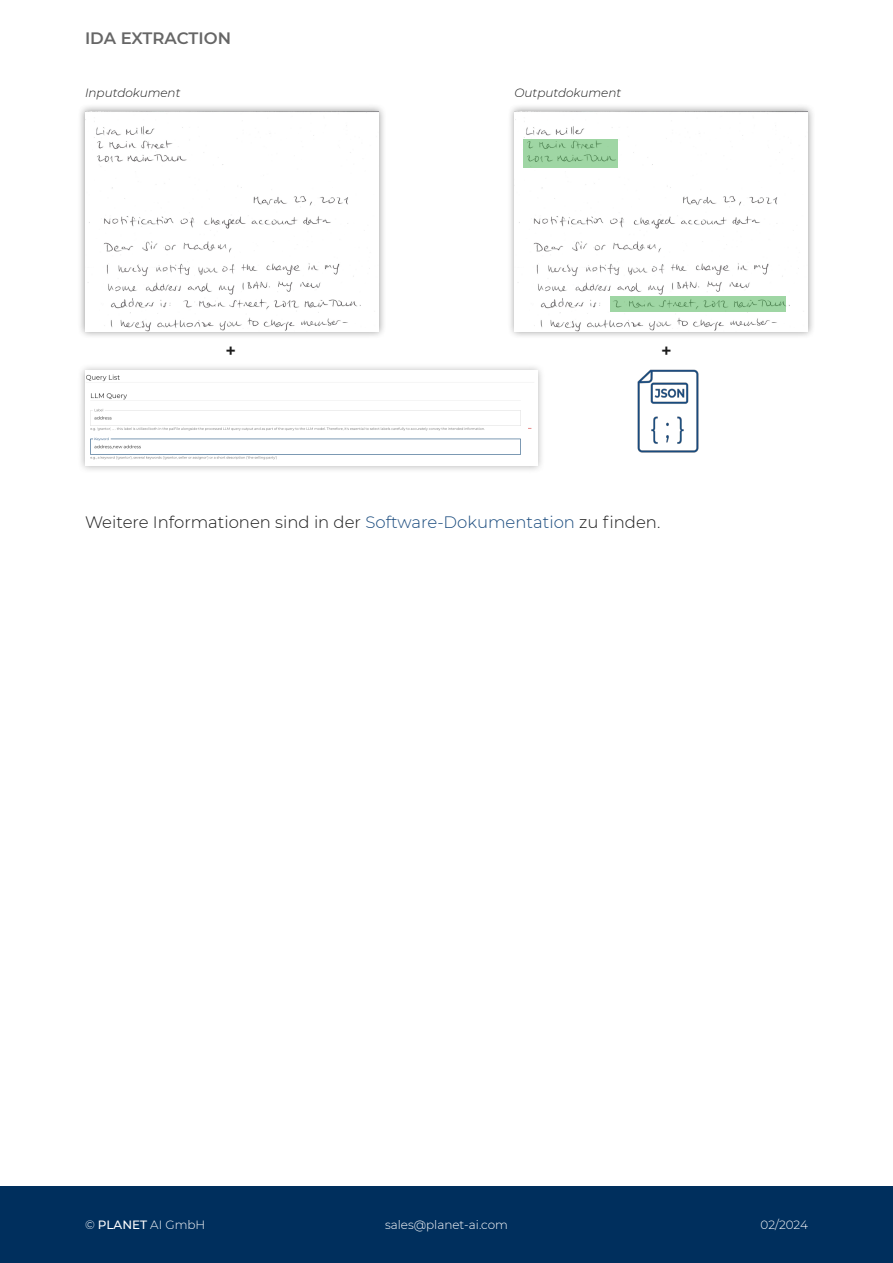
<style>
.page{position:relative;width:893px;height:1263px;background:#fff}
.page>*{position:absolute;margin:0;border:0;box-sizing:border-box;transform-origin:0 0}
.t1{font:600 18px "Montserrat";color:#1b1b1b}
.t2{font:300 16.5px "Montserrat";color:#1b1b1b}
.t3{font:600 16.5px "Montserrat";color:#666}
.t4{font:300 12px "Montserrat";color:#fff}
.t5{font:italic 300 12px "Montserrat";color:#1b1b1b}
.s1{color:#1a4b7e}
.s2{font-weight:500}
</style>
<div class="page">
<div style="left:0;top:1186px;width:893px;height:77px;background:#002f5d"></div>
<img style="left:637px;top:369px;width:62px;height:84px">
<div style="left:507px;top:103px;width:309px;height:236px;background:#333;opacity:.5"></div>
<img style="left:514px;top:111px;width:294px;height:220px">
<svg style="left:523px;top:139px;width:94px;height:28px;background:#99cf9d"></svg>
<svg style="left:610px;top:296px;width:176px;height:15px;background:#99cf9d"></svg>
<div style="left:77px;top:103px;width:309px;height:236px;background:#333;opacity:.5"></div>
<img style="left:85px;top:111px;width:293px;height:220px">
<div style="left:77px;top:363px;width:468px;height:110px;background:#666;opacity:.5"></div>
<img style="left:85px;top:371px;width:452px;height:95px">
<p class="t3" style="left:85px;top:26px;width:148px">IDA EXTRACTION</p>
<p class="t5" style="left:85px;top:84px;width:97px">Inputdokument</p>
<p class="t1" style="left:225px;top:337px;width:12px">+</p>
<p class="t5" style="left:514px;top:84px;width:108px">Outputdokument</p>
<p class="t1" style="left:661px;top:337px;width:12px">+</p>
<p class="t2" style="left:85px;top:511px;width:577px">Weitere Informationen sind in der <span class="s1">Software-Dokumentation</span> zu finden.</p>
<p class="t4" style="left:85px;top:1216px;width:122px">© <span class="s2">PLANET</span> AI GmbH</p>
<p class="t4" style="left:385px;top:1216px;width:124px">sales@planet-ai.com</p>
<p class="t4" style="left:760px;top:1216px;width:49px">02/2024</p>
</div>
